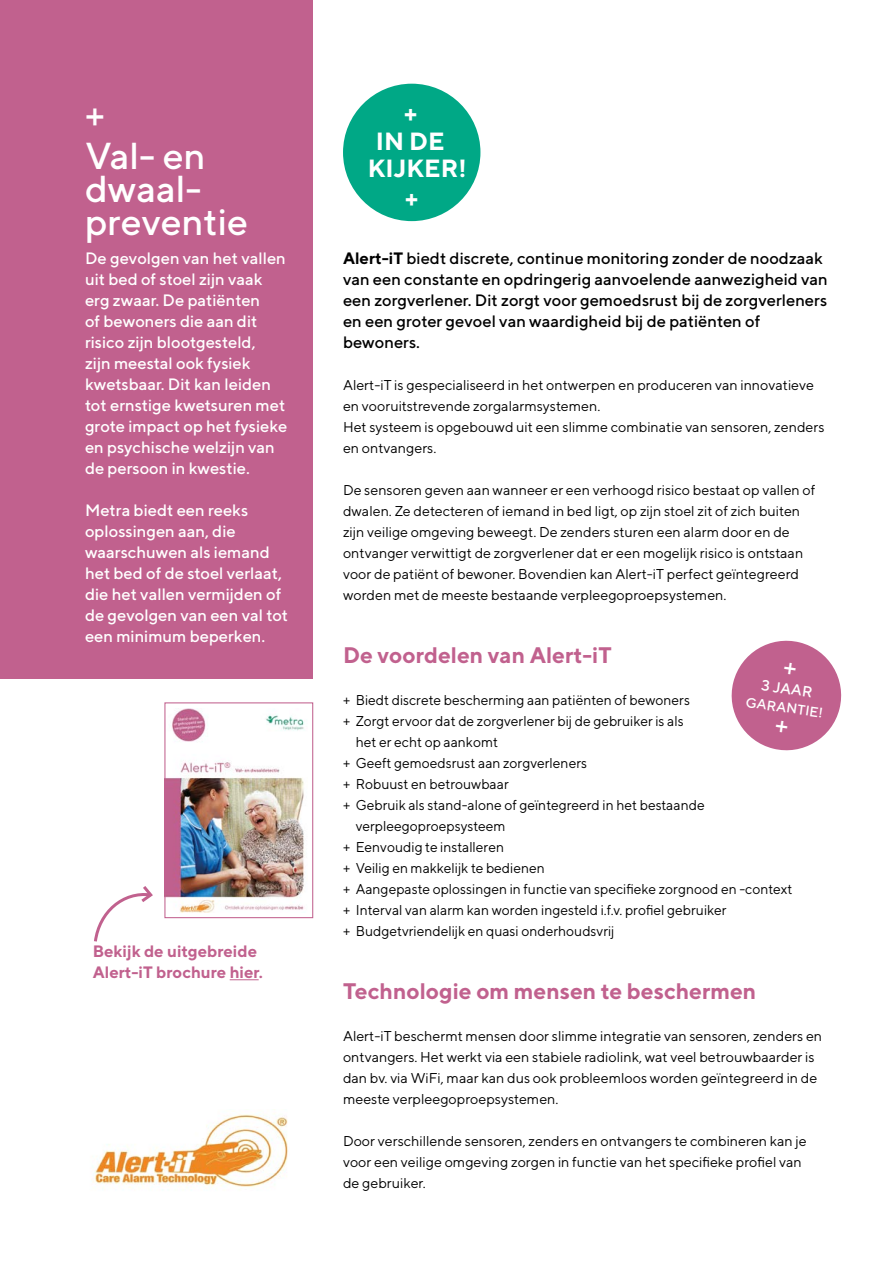
<style>
.page{position:relative;width:893px;height:1263px;background:#fff}
.page>*{position:absolute;margin:0;border:0;box-sizing:border-box;transform-origin:0 0}
.t1{font:500 37.5px/40.5px "TT Norms";color:#fff}
.t2{font:700 24.9px/26.5px "TT Norms";color:#fff;text-align:center}
.t3{font:700 22.5px "TT Norms";color:#c1618e}
.t4{font:500 16.5px/21px "TT Norms";color:#fff}
.t5{font:500 16.5px/21px "TT Norms";color:#000}
.t6{font:700 16.5px/21px "TT Norms";color:#c1618e}
.t7{font:500 15px "TT Norms";color:#fff}
.t8{font:14.25px/21px "TT Norms";color:#000}
.t9{font:500 13.8px "TT Norms";color:#fff}
.s1{font-weight:700}
</style>
<div class="page">
<div style="left:0;top:0;width:313px;height:679px;background:#c1618e"></div>
<img style="left:93px;top:1111px;width:195px;height:79px">
<div style="left:343px;top:84px;width:137px;height:137px;background:#00a886;border-radius:50%"></div>
<svg style="left:94px;top:886px;width:59px;height:56px"></svg>
<img style="left:166px;top:708px;width:139px;height:204px">
<div style="left:164px;top:702px;width:149px;height:216px;border:1px solid #c1618e"></div>
<svg style="left:230px;top:979px;width:29px;height:1px"></svg>
<svg style="left:731px;top:640px;width:111px;height:111px"></svg>
<h1 class="t1" style="left:85px;top:94px;width:122px">+<br>Val- en</h1>
<h1 class="t1" style="left:85px;top:171px;width:165px;line-height:33px">dwaal&shy;preventie</h1>
<p class="t4" style="left:85px;top:247px;width:204px">De gevolgen van het vallen uit bed of stoel zijn vaak erg zwaar. De patiënten<br>of bewoners die aan dit risico zijn blootgesteld,<br>zijn meestal ook fysiek kwetsbaar. Dit kan leiden tot ernstige kwetsuren met grote impact op het fysieke en psychische welzijn van de persoon in kwestie.</p>
<p class="t4" style="left:85px;top:499px;width:205px">Metra biedt een reeks oplossingen aan, die waarschuwen als iemand het bed of de stoel verlaat, die het vallen vermijden of de gevolgen van een val tot een minimum beperken.</p>
<p class="t6" style="left:93px;top:940px;width:172px">Bekijk de uitgebreide<br>Alert-iT brochure hier.</p>
<h2 class="t2" style="left:404px;top:99px;width:15px">+</h2>
<h2 class="t2" style="left:368px;top:128px;width:100px">IN DE<br>KIJKER!</h2>
<h2 class="t2" style="left:405px;top:184px;width:15px">+</h2>
<p class="t5" style="left:343px;top:247px;width:486px"><span class="s1">Alert-iT</span> biedt discrete, continue monitoring zonder de noodzaak van een constante en opdringerig aanvoelende aanwezigheid van een zorgverlener. Dit zorgt voor gemoedsrust bij de zorgverleners en een groter gevoel van waardigheid bij de patiënten of bewoners.</p>
<p class="t8" style="left:343px;top:374px;width:483px">Alert-iT is gespecialiseerd in het ontwerpen en produceren van innovatieve en vooruitstrevende zorgalarmsystemen.<br>Het systeem is opgebouwd uit een slimme combinatie van sensoren, zenders en ontvangers.</p>
<p class="t8" style="left:343px;top:479px;width:474px">De sensoren geven aan wanneer er een verhoogd risico bestaat op vallen of dwalen. Ze detecteren of iemand in bed ligt, op zijn stoel zit of zich buiten zijn veilige omgeving beweegt. De zenders sturen een alarm door en de ontvanger verwittigt de zorgverlener dat er een mogelijk risico is ontstaan voor de patiënt of bewoner. Bovendien kan Alert-iT perfect geïntegreerd worden met de meeste bestaande verpleegoproepsystemen.</p>
<h3 class="t3" style="left:343px;top:641px;width:270px">De voordelen van Alert-iT</h3>
<p class="t8" style="left:343px;top:689px;width:348px">+ Biedt discrete bescherming aan patiënten of bewoners</p>
<p class="t8" style="left:343px;top:710px;width:342px">+ Zorgt ervoor dat de zorgverlener bij de gebruiker is als</p>
<p class="t8" style="left:356px;top:731px;width:144px">het er echt op aankomt</p>
<p class="t8" style="left:343px;top:752px;width:246px">+ Geeft gemoedsrust aan zorgverleners</p>
<p class="t8" style="left:343px;top:773px;width:167px">+ Robuust en betrouwbaar</p>
<p class="t8" style="left:343px;top:794px;width:363px">+ Gebruik als stand-alone of geïntegreerd in het bestaande</p>
<p class="t8" style="left:356px;top:815px;width:151px">verpleegoproepsysteem</p>
<p class="t8" style="left:343px;top:836px;width:163px">+ Eenvoudig te installeren</p>
<p class="t8" style="left:343px;top:857px;width:203px">+ Veilig en makkelijk te bedienen</p>
<p class="t8" style="left:343px;top:878px;width:451px">+ Aangepaste oplossingen in functie van specifieke zorgnood en -context</p>
<p class="t8" style="left:343px;top:899px;width:385px">+ Interval van alarm kan worden ingesteld i.f.v. profiel gebruiker</p>
<p class="t8" style="left:343px;top:920px;width:273px">+ Budgetvriendelijk en quasi onderhoudsvrij</p>
<p class="t7" style="left:763px;top:676px;width:53px;rotate:8deg">3 JAAR</p>
<p class="t9" style="left:747px;top:693px;width:80px;rotate:8deg">GARANTIE!</p>
<h3 class="t3" style="left:343px;top:977px;width:415px">Technologie om mensen te beschermen</h3>
<p class="t8" style="left:343px;top:1025px;width:481px">Alert-iT beschermt mensen door slimme integratie van sensoren, zenders en ontvangers. Het werkt via een stabiele radiolink, wat veel betrouwbaarder is dan bv. via WiFi, maar kan dus ook probleemloos worden geïntegreerd in de meeste verpleegoproepsystemen.</p>
<p class="t8" style="left:343px;top:1130px;width:465px">Door verschillende sensoren, zenders en ontvangers te combineren kan je voor een veilige omgeving zorgen in functie van het specifieke profiel van de gebruiker.</p>
</div>
